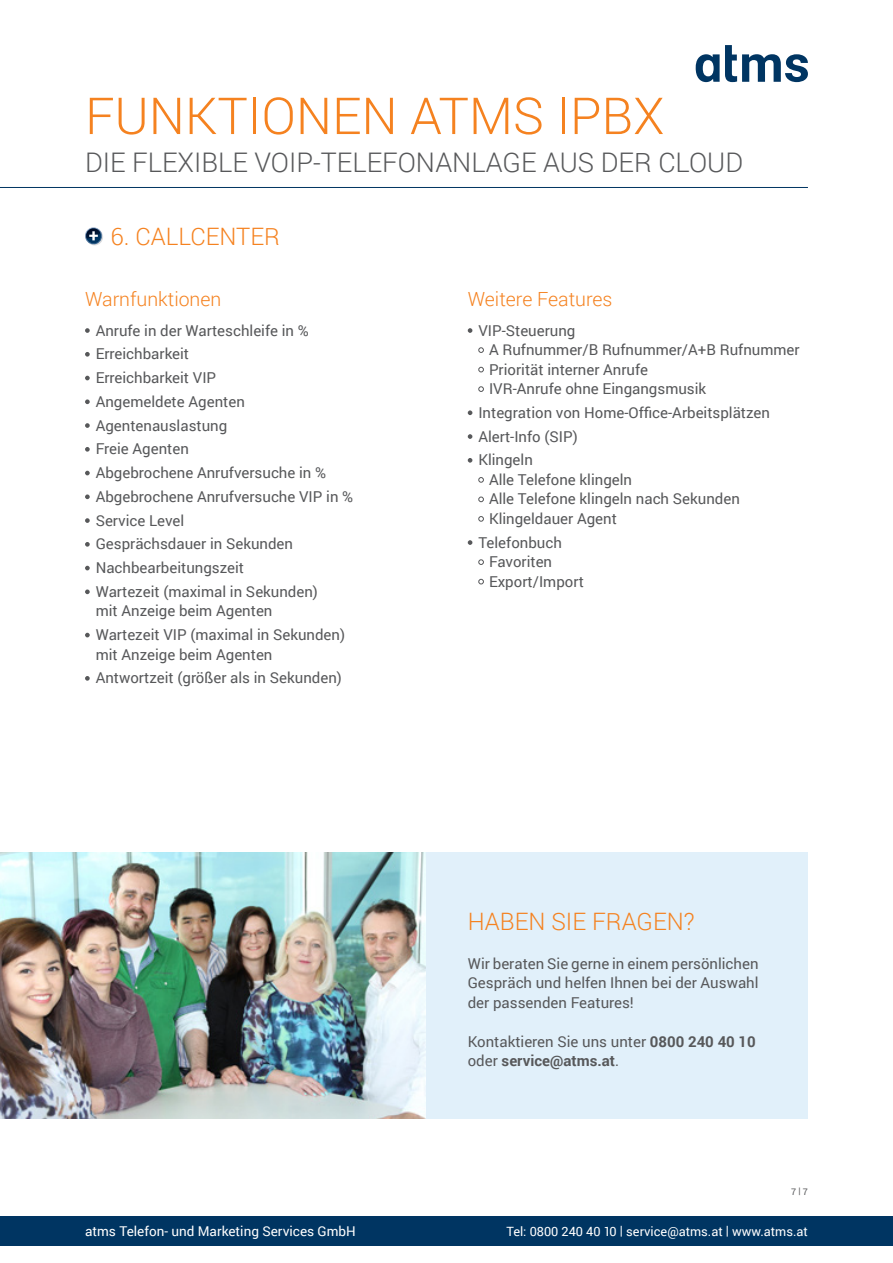
<style>
.page{position:relative;width:893px;height:1263px;background:#fff}
.page>*{position:absolute;margin:0;border:0;box-sizing:border-box;transform-origin:0 0}
.t1{font:300 51px "Roboto";color:#f58220}
.t2{font:300 27px "Roboto";color:#57585a}
.t3{font:300 24px "Roboto";color:#f58220}
.t4{font:300 19.5px "Roboto";color:#f58220}
.t5{font:15px/23.7px "Roboto";color:#57585a}
.t6{font:13.5px "Roboto";color:#fff}
.t7{font:12.75px "Roboto";color:#fff}
.t8{font:9px "Roboto";color:#57585a}
.s1{font-weight:700}
</style>
<div class="page">
<svg style="left:696px;top:45px;width:112px;height:37px"></svg>
<div style="left:0;top:1216px;width:893px;height:30px;background:#003562"></div>
<div style="left:418px;top:852px;width:390px;height:266px;background:#e1f0fa"></div>
<hr style="left:0;top:187px;width:808px;height:1px;background:#003562">
<svg style="left:85px;top:328px;width:5px;height:5px"></svg>
<svg style="left:85px;top:352px;width:5px;height:5px"></svg>
<svg style="left:85px;top:376px;width:5px;height:4px"></svg>
<svg style="left:85px;top:399px;width:5px;height:5px"></svg>
<svg style="left:85px;top:423px;width:5px;height:5px"></svg>
<svg style="left:85px;top:447px;width:5px;height:5px"></svg>
<svg style="left:85px;top:471px;width:5px;height:4px"></svg>
<svg style="left:85px;top:494px;width:5px;height:5px"></svg>
<svg style="left:85px;top:518px;width:5px;height:5px"></svg>
<svg style="left:85px;top:542px;width:5px;height:5px"></svg>
<svg style="left:85px;top:566px;width:5px;height:4px"></svg>
<svg style="left:85px;top:589px;width:5px;height:5px"></svg>
<svg style="left:85px;top:633px;width:5px;height:4px"></svg>
<svg style="left:85px;top:676px;width:5px;height:5px"></svg>
<svg style="left:468px;top:328px;width:4px;height:5px"></svg>
<svg style="left:478px;top:347px;width:6px;height:6px"></svg>
<svg style="left:478px;top:367px;width:6px;height:5px"></svg>
<svg style="left:478px;top:386px;width:6px;height:6px"></svg>
<svg style="left:468px;top:410px;width:4px;height:5px"></svg>
<svg style="left:468px;top:434px;width:4px;height:5px"></svg>
<svg style="left:468px;top:458px;width:4px;height:5px"></svg>
<svg style="left:478px;top:477px;width:6px;height:6px"></svg>
<svg style="left:478px;top:497px;width:6px;height:5px"></svg>
<svg style="left:478px;top:516px;width:6px;height:6px"></svg>
<svg style="left:468px;top:540px;width:4px;height:5px"></svg>
<svg style="left:478px;top:559px;width:6px;height:6px"></svg>
<svg style="left:478px;top:579px;width:6px;height:5px"></svg>
<svg style="left:85px;top:227px;width:18px;height:18px"></svg>
<img style="left:0;top:852px;width:425px;height:266px">
<h1 class="t1" style="left:85px;top:81px;width:581px">FUNKTIONEN ATMS IPBX</h1>
<h2 class="t2" style="left:85px;top:143px;width:659px">DIE FLEXIBLE VOIP-TELEFONANLAGE AUS DER CLOUD</h2>
<h3 class="t3" style="left:111px;top:220px;width:56px">6. Callcenter</h3>
<h3 class="t4" style="left:85px;top:286px;width:138px">Warnfunktionen</h3>
<p class="t5" style="left:96px;top:318px;width:259px">Anrufe in der Warteschleife in %<br>Erreichbarkeit<br>Erreichbarkeit VIP<br>Angemeldete Agenten<br>Agentenauslastung<br>Freie Agenten<br>Abgebrochene Anrufversuche in %<br>Abgebrochene Anrufversuche VIP in %<br>Service Level<br>Gesprächsdauer in Sekunden<br>Nachbearbeitungszeit<br>Wartezeit (maximal in Sekunden)</p>
<p class="t5" style="left:96px;top:599px;width:251px">mit Anzeige beim Agenten<br>Wartezeit VIP (maximal in Sekunden)</p>
<p class="t5" style="left:96px;top:642px;width:248px">mit Anzeige beim Agenten<br>Antwortzeit (größer als in Sekunden)</p>
<h3 class="t4" style="left:468px;top:286px;width:146px">Weitere Features</h3>
<p class="t5" style="left:489px;top:320px;width:312px;line-height:19.5px;text-indent:-11px">VIP-Steuerung<br>A Rufnummer/B Rufnummer/A+B Rufnummer<br>Priorität interner Anrufe<br>IVR-Anrufe ohne Eingangsmusik</p>
<p class="t5" style="left:478px;top:400px;width:293px">Integration von Home-Office-Arbeitsplätzen<br>Alert-Info (SIP)<br>Klingeln</p>
<p class="t5" style="left:489px;top:469px;width:252px;line-height:19.5px">Alle Telefone klingeln<br>Alle Telefone klingeln nach Sekunden<br>Klingeldauer Agent</p>
<p class="t5" style="left:489px;top:532px;width:96px;line-height:19.5px;text-indent:-11px">Telefonbuch<br>Favoriten<br>Export/Import</p>
<h3 class="t3" style="left:468px;top:904px;width:16px">Haben</h3>
<h3 class="t3" style="left:551px;top:904px;width:71px">Sie Fragen</h3>
<h3 class="t3" style="left:684px;top:904px;width:12px">?</h3>
<p class="t5" style="left:468px;top:953px;width:292px;line-height:19.5px;text-align:justify">Wir beraten Sie gerne in einem persönlichen Gespräch und helfen Ihnen bei der Auswahl der passenden Features!</p>
<p class="t5" style="left:468px;top:1031px;width:290px;line-height:19.5px">Kontaktieren Sie uns unter <span class="s1">0800 240 40 10 </span>oder <span class="s1">service@atms.at</span>.</p>
<p class="t8" style="left:791px;top:1185px;width:18px">7 | 7</p>
<p class="t6" style="left:85px;top:1221px;width:272px">atms Telefon- und Marketing Services GmbH</p>
<p class="t7" style="left:506px;top:1222px;width:303px">Tel: 0800 240 40 10 | service@atms.at | www.atms.at</p>
</div>
